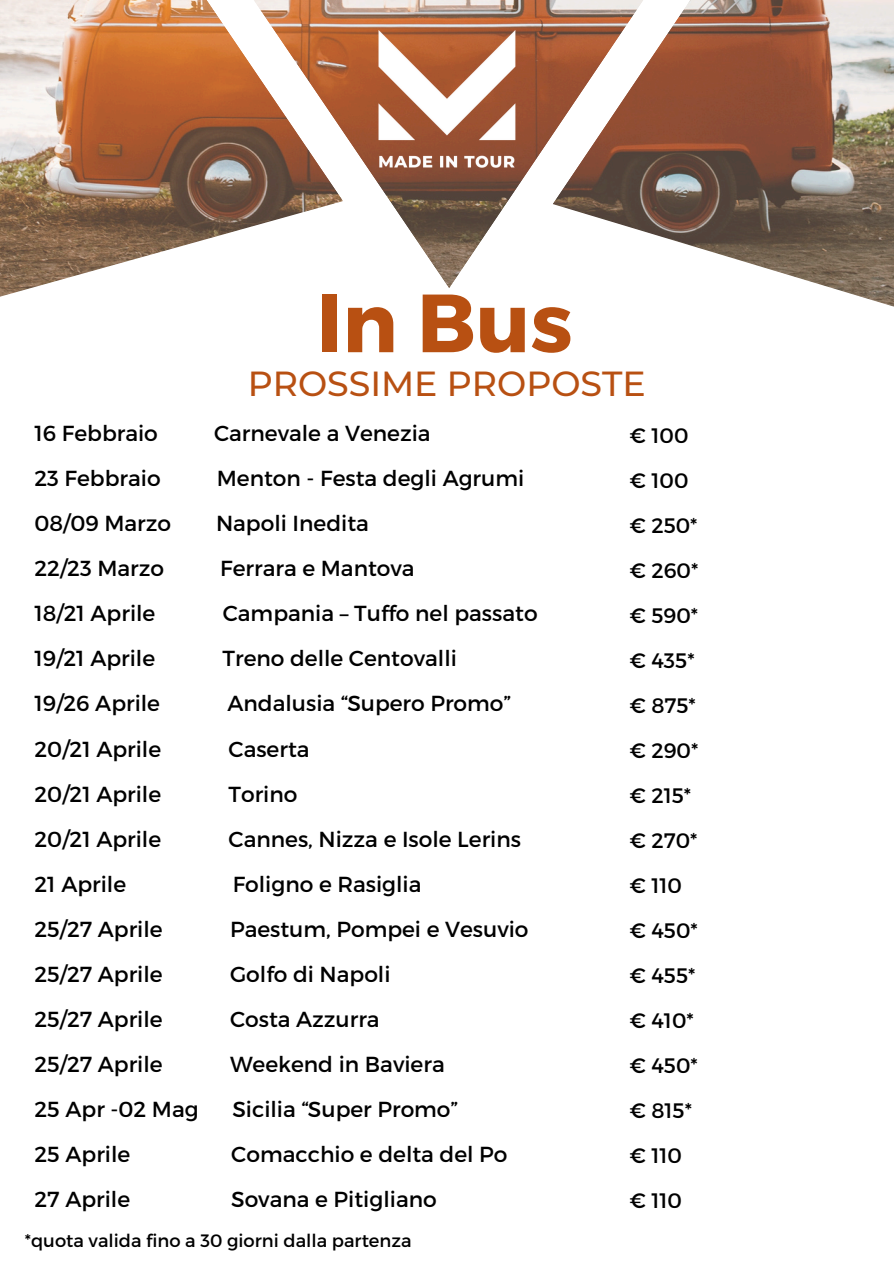
<style>
.page{position:relative;width:894px;height:1264px;background:#fff}
.page>*{position:absolute;margin:0;border:0;box-sizing:border-box;transform-origin:0 0}
.t1{font:700 82.35px "Montserrat";color:#b85012}
.t2{font:500 34.65px "Montserrat";color:#b85012}
.t3{font:21.75px "Montserrat";color:#000}
.t4{font:20.85px/45px "Montserrat";color:#000}
.t5{font:17.85px "Montserrat";color:#000}
</style>
<div class="page">
<img style="left:0;top:0;width:893px;height:195px">
<svg style="left:724px;top:195px;width:169px;height:112px"></svg>
<svg style="left:0;top:195px;width:105px;height:102px"></svg>
<svg style="left:472px;top:0;width:252px;height:256px"></svg>
<svg style="left:105px;top:0;width:367px;height:288px"></svg>
<img style="left:377px;top:28px;width:139px;height:141px">
<p class="t1" style="left:316px;top:269px;width:258px">In Bus</p>
<h5 class="t2" style="left:248px;top:362px;width:399px">PROSSIME PROPOSTE</h5>
<h1 class="t4" style="left:629px;top:412px;width:70px">€ 100 € 100 € 250* € 260* € 590* € 435* € 875* € 290* € 215* € 270* € 110 € 450* € 455* € 410* € 450* € 815* € 110 € 110</h1>
<h2 class="t5" style="left:25px;top:1229px;width:388px">*quota valida fino a 30 giorni dalla partenza</h2>
<p class="t3" style="left:35px;top:419px;width:125px">16 Febbraio</p>
<p class="t3" style="left:214px;top:419px;width:218px">Carnevale a Venezia</p>
<p class="t3" style="left:35px;top:464px;width:127px">23 Febbraio</p>
<p class="t3" style="left:217px;top:464px;width:309px">Menton - Festa degli Agrumi</p>
<p class="t3" style="left:35px;top:509px;width:138px">08/09 Marzo</p>
<p class="t3" style="left:216px;top:509px;width:154px">Napoli Inedita</p>
<p class="t3" style="left:35px;top:554px;width:131px">22/23 Marzo</p>
<p class="t3" style="left:220px;top:554px;width:196px">Ferrara e Mantova</p>
<p class="t3" style="left:35px;top:599px;width:122px">18/21 Aprile</p>
<p class="t3" style="left:223px;top:599px;width:316px">Campania – Tuffo nel passato</p>
<p class="t3" style="left:35px;top:644px;width:122px">19/21 Aprile</p>
<p class="t3" style="left:222px;top:644px;width:236px">Treno delle Centovalli</p>
<p class="t3" style="left:35px;top:689px;width:127px">19/26 Aprile</p>
<p class="t3" style="left:227px;top:689px;width:285px">Andalusia “Supero Promo”</p>
<p class="t3" style="left:35px;top:734px;width:128px">20/21 Aprile</p>
<p class="t3" style="left:228px;top:734px;width:83px">Caserta</p>
<p class="t3" style="left:35px;top:779px;width:128px">20/21 Aprile</p>
<p class="t3" style="left:228px;top:779px;width:70px">Torino</p>
<p class="t3" style="left:35px;top:824px;width:128px">20/21 Aprile</p>
<p class="t3" style="left:228px;top:824px;width:294px">Cannes, Nizza e Isole Lerins</p>
<p class="t3" style="left:35px;top:869px;width:93px">21 Aprile</p>
<p class="t3" style="left:233px;top:869px;width:190px">Foligno e Rasiglia</p>
<p class="t3" style="left:35px;top:914px;width:130px">25/27 Aprile</p>
<p class="t3" style="left:230px;top:914px;width:300px">Paestum, Pompei e Vesuvio</p>
<p class="t3" style="left:35px;top:959px;width:130px">25/27 Aprile</p>
<p class="t3" style="left:230px;top:959px;width:162px">Golfo di Napoli</p>
<p class="t3" style="left:35px;top:1004px;width:130px">25/27 Aprile</p>
<p class="t3" style="left:230px;top:1004px;width:151px">Costa Azzurra</p>
<p class="t3" style="left:35px;top:1049px;width:130px">25/27 Aprile</p>
<p class="t3" style="left:230px;top:1049px;width:216px">Weekend in Baviera</p>
<p class="t3" style="left:35px;top:1094px;width:166px">25 Apr -02 Mag</p>
<p class="t3" style="left:232px;top:1094px;width:227px">Sicilia “Super Promo”</p>
<p class="t3" style="left:35px;top:1140px;width:97px">25 Aprile</p>
<p class="t3" style="left:231px;top:1140px;width:277px">Comacchio e delta del Po</p>
<p class="t3" style="left:35px;top:1185px;width:97px">27 Aprile</p>
<p class="t3" style="left:231px;top:1185px;width:207px">Sovana e Pitigliano</p>
</div>
